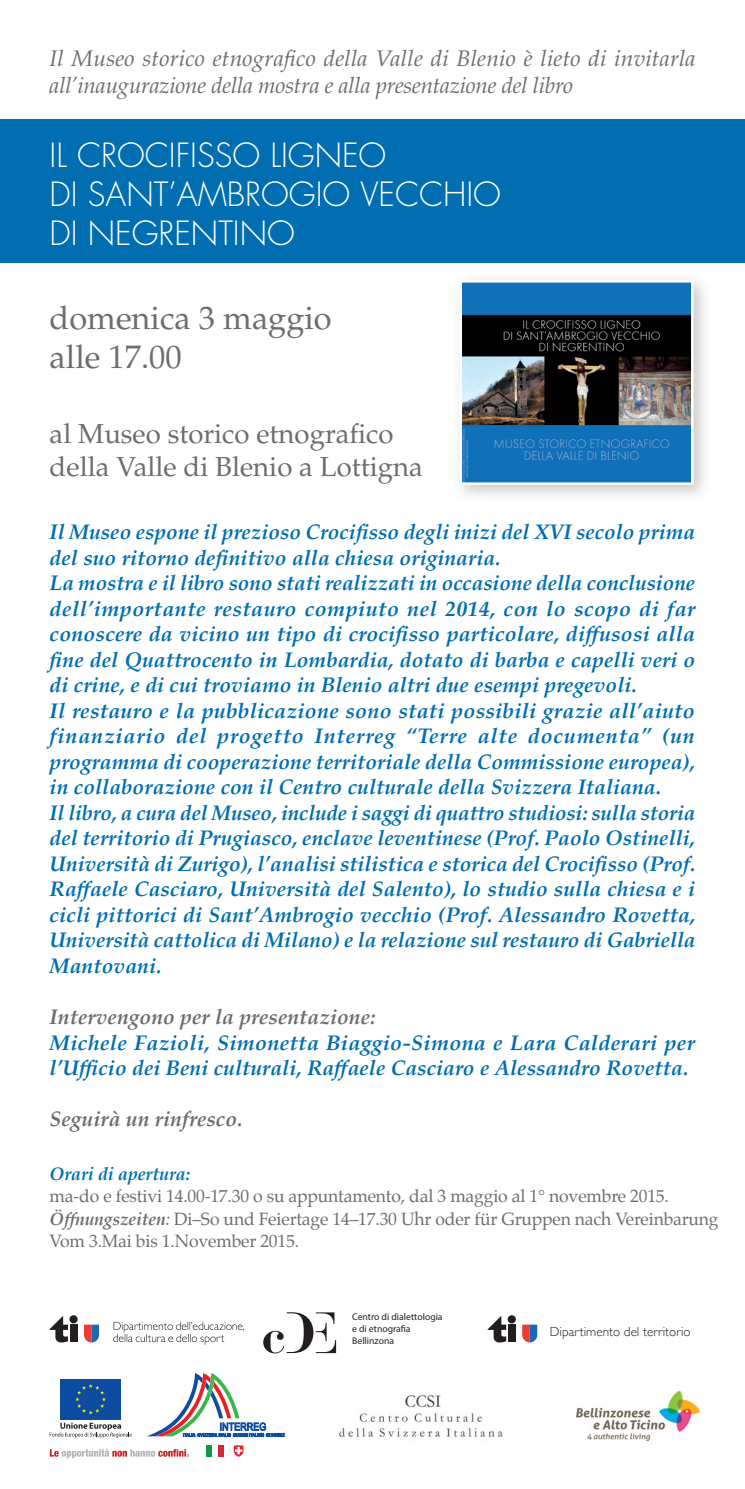
<style>
.page{position:relative;width:745px;height:1489px;background:#fff}
.page>*{position:absolute;margin:0;border:0;box-sizing:border-box;transform-origin:0 0}
.t1{font:300 32.5px "Futura Std";color:#fff}
.t2{font:32.5px/39px "Palatino LT Std";color:#6c6d70}
.t3{font:27.5px/33px "Palatino LT Std";color:#6c6d70}
.t4{font:italic 22.5px/27px "Palatino LT Std";color:#6c6d70}
.t5{font:italic 700 21.25px/25.5px "Palatino LT Std";color:#006eb0}
.t6{font:italic 700 21.25px "Palatino LT Std";color:#6c6d70}
.t7{font:italic 700 18px "Palatino";letter-spacing:-.01em;color:#006eb0}
.t8{font:17.5px/22.5px "Palatino";letter-spacing:-.01em;color:#6c6d70}
.t9{font:300 13.25px "Gill Sans";color:#231f20}
.t10{font:9.75px/11.8px "Myriad Pro";color:#231f20}
.s1{font-weight:700;font-style:italic}
.s2{font-style:italic}
</style>
<div class="page">
<div style="left:0;top:119px;width:744px;height:143px;background:#006eb0"></div>
<div style="left:450px;top:271px;width:261px;height:232px;background:#231f20;opacity:.24"></div>
<img style="left:462px;top:283px;width:228px;height:199px">
<div style="left:459px;top:280px;width:234px;height:205px;border:2px solid #fff"></div>
<svg style="left:147px;top:1373px;width:137px;height:63px"></svg>
<svg style="left:60px;top:1419px;width:61px;height:1px"></svg>
<div style="left:60px;top:1378px;width:61px;height:41px;background:#0d4da1"></div>
<svg style="left:75px;top:1384px;width:31px;height:30px"></svg>
<svg style="left:50px;top:1422px;width:82px;height:15px"></svg>
<svg style="left:234px;top:1445px;width:9px;height:11px"></svg>
<svg style="left:50px;top:1449px;width:138px;height:9px"></svg>
<div style="left:206px;top:1444px;width:6px;height:12px;background:#129849"></div>
<div style="left:217px;top:1444px;width:6px;height:12px;background:#cf2936"></div>
<svg style="left:263px;top:1312px;width:73px;height:41px"></svg>
<div style="left:70px;top:1324px;width:7px;height:17px;background:#231f20"></div>
<div style="left:69px;top:1315px;width:9px;height:8px;background:#231f20;border-radius:50%"></div>
<svg style="left:49px;top:1315px;width:25px;height:27px"></svg>
<svg style="left:113px;top:1321px;width:131px;height:23px"></svg>
<svg style="left:84px;top:1324px;width:15px;height:18px"></svg>
<img style="left:576px;top:1390px;width:124px;height:52px">
<img style="left:338px;top:1395px;width:165px;height:42px">
<div style="left:508px;top:1324px;width:7px;height:17px;background:#231f20"></div>
<div style="left:507px;top:1315px;width:8px;height:8px;background:#231f20;border-radius:50%"></div>
<svg style="left:487px;top:1315px;width:25px;height:27px"></svg>
<svg style="left:522px;top:1324px;width:15px;height:18px"></svg>
<p class="t4" style="left:50px;top:45px;width:647px">Il Museo storico etnografico della Valle di Blenio è lieto di invitarla all’inaugurazione della mostra e alla presentazione del libro</p>
<h1 class="t1" style="left:50px;top:135px;width:70px">IL CROCIFISSO</h1>
<h1 class="t1" style="left:270px;top:135px;width:20px">LIGNEO</h1>
<h1 class="t1" style="left:50px;top:174px;width:78px">DI SANT</h1>
<h1 class="t1" style="left:168px;top:174px;width:52px">’AMBROGIO</h1>
<h1 class="t1" style="left:360px;top:174px;width:21px">VECCHIO</h1>
<h1 class="t1" style="left:50px;top:213px;width:87px">DI NEGRENTINO</h1>
<h1 class="t2" style="left:50px;top:299px;width:283px">domenica 3 maggio alle 17.00</h1>
<p class="t3" style="left:50px;top:418px;width:374px">al Museo storico etnografico della Valle di Blenio a Lottigna</p>
<p class="t5" style="left:50px;top:519px;width:647px">Il Museo espone il prezioso Crocifisso degli inizi del XVI secolo prima del suo ritorno definitivo alla chiesa originaria.<br>La mostra e il libro sono stati realizzati in occasione della conclusione dell’importante restauro compiuto nel 2014, con lo scopo di far conoscere da vicino un tipo di crocifisso particolare, diffusosi alla fine del Quattrocento in Lombardia, dotato di barba e capelli veri o di crine, e di cui troviamo in Blenio altri due esempi pregevoli.<br>Il restauro e la pubblicazione sono stati possibili grazie all’aiuto finanziario del progetto Interreg “Terre alte documenta” (un programma di cooperazione territoriale della Commissione europea), in collaborazione con il Centro culturale della Svizzera Italiana.<br>Il libro, a cura del Museo, include i saggi di quattro studiosi: sulla storia del territorio di Prugiasco, enclave leventinese (Prof. Paolo Ostinelli, Università di Zurigo), l’analisi stilistica e storica del Crocifisso (Prof.<br>Raffaele Casciaro, Università del Salento), lo studio sulla chiesa e i cicli pittorici di Sant’Ambrogio vecchio (Prof. Alessandro Rovetta, Università cattolica di Milano) e la relazione sul restauro di Gabriella Mantovani.</p>
<p class="t6" style="left:50px;top:1004px;width:327px">Intervengono per la presentazione:</p>
<p class="t5" style="left:50px;top:1029px;width:646px">Michele Fazioli, Simonetta Biaggio-Simona e Lara Calderari per l’Ufficio dei Beni culturali, Raffaele Casciaro e Alessandro Rovetta.</p>
<p class="t6" style="left:50px;top:1106px;width:194px">Seguirà un rinfresco.</p>
<p class="t7" style="left:50px;top:1158px;width:142px">Orari di apertura:</p>
<p class="t8" style="left:50px;top:1184px;width:670px">ma-do e festivi 14.00-17.30 o su appuntamento, dal 3 maggio al 1° novembre 2015.<br><span class="s1">Öffnungszeiten</span><span class="s2">:</span> Di–So und Feiertage 14–17.30 Uhr oder für Gruppen nach Vereinbarung<br>Vom 3.Mai bis 1.November 2015.</p>
<p class="t10" style="left:352px;top:1310px;width:92px">Centro di dialettologia e di etnografia<br>Bellinzona</p>
<p class="t9" style="left:549px;top:1320px;width:142px">Dipartimento del territorio</p>
</div>
